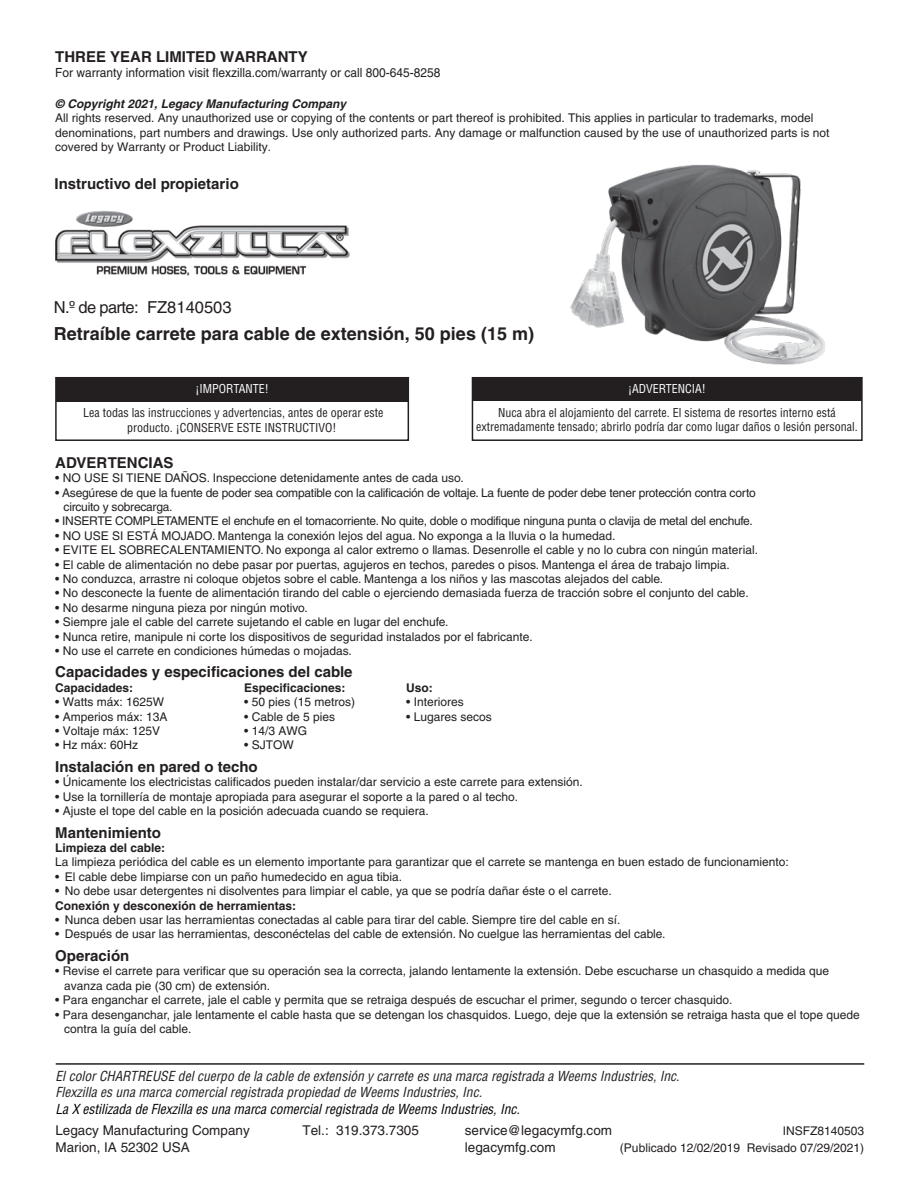
<style>
.page{position:relative;width:918px;height:1188px;background:#fff}
.page>*{position:absolute;margin:0;border:0;box-sizing:border-box;transform-origin:0 0}
.t1{font:700 18px "Helvetica";color:#231f20}
.t2{font:16.5px "Helvetica";color:#231f20}
.t3{font:700 15px "Helvetica";color:#231f20}
.t4{font:italic condensed 13.5px/16.2px "Helvetica";color:#231f20}
.t5{font:13.5px/16.5px "Helvetica";color:#231f20}
.t6{font:italic condensed 13.5px "Helvetica";color:#000}
.t7{font:12.6px "Helvetica";color:#231f20;scale:.95 1}
.t8{font:12px/14.4px "Helvetica";color:#231f20}
.t9{font:12px/14.4px "Helvetica";letter-spacing:-.02em;color:#231f20}
.t10{font:condensed 12px/14.4px "Helvetica";color:#231f20;text-align:center}
.t11{font:700 12px "Helvetica";color:#231f20}
.t12{font:italic 700 12px "Helvetica";color:#231f20}
.t13{font:condensed 12px "Helvetica";color:#fff}
</style>
<div class="page">
<img style="left:570px;top:164px;width:256px;height:201px">
<img style="left:55px;top:211px;width:295px;height:65px">
<div style="left:56px;top:378px;width:352px;height:24px;background:#231f20"></div>
<div style="left:55px;top:377px;width:354px;height:64px;border:2px solid #231f20"></div>
<div style="left:472px;top:377px;width:390px;height:24px;background:#231f20"></div>
<div style="left:472px;top:377px;width:391px;height:64px;border:2px solid #231f20"></div>
<hr style="left:56px;top:1063px;width:808px;height:2px;background:#231f20">
<p class="t3" style="left:55px;top:48px;width:254px">THREE YEAR LIMITED WARRANTY</p>
<p class="t7" style="left:55px;top:65px;width:407px">For warranty information visit flexzilla.com/warranty or call 800-645-8258</p>
<p class="t12" style="left:55px;top:97px;width:292px">© Copyright 2021, Legacy Manufacturing Company</p>
<p class="t8" style="left:55px;top:111px;width:776px">All rights reserved. Any unauthorized use or copying of the contents or part thereof is prohibited. This applies in particular to trademarks, model denominations, part numbers and drawings. Use only authorized parts. Any damage or malfunction caused by the use of unauthorized parts is not covered by Warranty or Product Liability.</p>
<p class="t3" style="left:55px;top:174px;width:186px">Instructivo del propietario</p>
<h2 class="t2" style="left:54px;top:298px;width:179px">N.º de parte: FZ8140503</h2>
<h1 class="t1" style="left:54px;top:322px;width:482px">Retraíble carrete para cable de extensión, 50 pies (15 m)</h1>
<p class="t13" style="left:196px;top:381px;width:75px">¡IMPORTANTE!</p>
<p class="t10" style="left:83px;top:406px;width:302px">Lea todas las instrucciones y advertencias, antes de operar este producto. ¡CONSERVE ESTE INSTRUCTIVO!</p>
<p class="t13" style="left:628px;top:381px;width:79px">¡ADVERTENCIA!</p>
<p class="t10" style="left:476px;top:405px;width:383px">Nuca abra el alojamiento del carrete. El sistema de resortes interno está extremadamente tensado; abrirlo podría dar como lugar daños o lesión personal.</p>
<p class="t3" style="left:55px;top:453px;width:120px">ADVERTENCIAS</p>
<p class="t8" style="left:55px;top:471px;width:410px">• NO USE SI TIENE DAÑOS. Inspeccione detenidamente antes de cada uso.</p>
<p class="t9" style="left:64px;top:485px;width:694px;text-indent:-8px">• Asegúrese de que la fuente de poder sea compatible con la calificación de voltaje. La fuente de poder debe tener protección contra corto circuito y sobrecarga.</p>
<p class="t9" style="left:55px;top:514px;width:699px">• INSERTE COMPLETAMENTE el enchufe en el tomacorriente. No quite, doble o modifique ninguna punta o clavija de metal del enchufe.</p>
<p class="t8" style="left:55px;top:528px;width:562px">• NO USE SI ESTÁ MOJADO. Mantenga la conexión lejos del agua. No exponga a la lluvia o la humedad.</p>
<p class="t8" style="left:55px;top:543px;width:704px">• EVITE EL SOBRECALENTAMIENTO. No exponga al calor extremo o llamas. Desenrolle el cable y no lo cubra con ningún material.</p>
<p class="t8" style="left:55px;top:557px;width:676px">• El cable de alimentación no debe pasar por puertas, agujeros en techos, paredes o pisos. Mantenga el área de trabajo limpia.</p>
<p class="t8" style="left:55px;top:572px;width:610px">• No conduzca, arrastre ni coloque objetos sobre el cable. Mantenga a los niños y las mascotas alejados del cable.</p>
<p class="t8" style="left:55px;top:586px;width:695px">• No desconecte la fuente de alimentación tirando del cable o ejerciendo demasiada fuerza de tracción sobre el conjunto del cable.</p>
<p class="t8" style="left:55px;top:600px;width:254px">• No desarme ninguna pieza por ningún motivo.</p>
<p class="t8" style="left:55px;top:615px;width:395px">• Siempre jale el cable del carrete sujetando el cable en lugar del enchufe.</p>
<p class="t8" style="left:55px;top:629px;width:479px">• Nunca retire, manipule ni corte los dispositivos de seguridad instalados por el fabricante.</p>
<p class="t8" style="left:55px;top:644px;width:298px">• No use el carrete en condiciones húmedas o mojadas.</p>
<p class="t3" style="left:55px;top:663px;width:299px">Capacidades y especificaciones del cable</p>
<p class="t11" style="left:55px;top:680px;width:80px">Capacidades:</p>
<p class="t11" style="left:244px;top:680px;width:103px">Especificaciones:</p>
<p class="t11" style="left:406px;top:680px;width:28px">Uso:</p>
<p class="t8" style="left:55px;top:695px;width:110px">• Watts máx: 1625W</p>
<p class="t8" style="left:244px;top:695px;width:112px">• 50 pies (15 metros)</p>
<p class="t8" style="left:406px;top:695px;width:59px">• Interiores</p>
<p class="t8" style="left:55px;top:709px;width:114px">• Amperios máx: 13A</p>
<p class="t8" style="left:244px;top:709px;width:92px">• Cable de 5 pies</p>
<p class="t8" style="left:406px;top:709px;width:87px">• Lugares secos</p>
<p class="t8" style="left:55px;top:724px;width:106px">• Voltaje máx: 125V</p>
<p class="t8" style="left:244px;top:724px;width:64px">• 14/3 AWG</p>
<p class="t8" style="left:55px;top:738px;width:84px">• Hz máx: 60Hz</p>
<p class="t8" style="left:244px;top:738px;width:51px">• SJTOW</p>
<p class="t3" style="left:55px;top:758px;width:204px">Instalación en pared o techo</p>
<p class="t8" style="left:55px;top:775px;width:529px">• Únicamente los electricistas calificados pueden instalar/dar servicio a este carrete para extensión.</p>
<p class="t8" style="left:55px;top:789px;width:465px">• Use la tornillería de montaje apropiada para asegurar el soporte a la pared o al techo.</p>
<p class="t8" style="left:55px;top:804px;width:375px">• Ajuste el tope del cable en la posición adecuada cuando se requiera.</p>
<p class="t3" style="left:55px;top:823px;width:107px">Mantenimiento</p>
<p class="t11" style="left:55px;top:841px;width:111px">Limpieza del cable:</p>
<p class="t8" style="left:55px;top:855px;width:735px">La limpieza periódica del cable es un elemento importante para garantizar que el carrete se mantenga en buen estado de funcionamiento:</p>
<p class="t8" style="left:55px;top:869px;width:348px">• El cable debe limpiarse con un paño humedecido en agua tibia.</p>
<p class="t8" style="left:55px;top:884px;width:558px">• No debe usar detergentes ni disolventes para limpiar el cable, ya que se podría dañar éste o el carrete.</p>
<p class="t11" style="left:55px;top:898px;width:243px">Conexión y desconexión de herramientas:</p>
<p class="t8" style="left:55px;top:913px;width:567px">• Nunca deben usar las herramientas conectadas al cable para tirar del cable. Siempre tire del cable en sí.</p>
<p class="t8" style="left:55px;top:927px;width:612px">• Después de usar las herramientas, desconéctelas del cable de extensión. No cuelgue las herramientas del cable.</p>
<p class="t3" style="left:55px;top:947px;width:76px">Operación</p>
<p class="t8" style="left:64px;top:964px;width:766px;text-indent:-9px">• Revise el carrete para verificar que su operación sea la correcta, jalando lentamente la extensión. Debe escucharse un chasquido a medida que avanza cada pie (30 cm) de extensión.</p>
<p class="t8" style="left:55px;top:993px;width:679px">• Para enganchar el carrete, jale el cable y permita que se retraiga después de escuchar el primer, segundo o tercer chasquido.</p>
<p class="t8" style="left:64px;top:1007px;width:797px;text-indent:-9px">• Para desenganchar, jale lentamente el cable hasta que se detengan los chasquidos. Luego, deje que la extensión se retraiga hasta que el tope quede contra la guía del cable.</p>
<p class="t4" style="left:56px;top:1068px;width:626px">El color CHARTREUSE del cuerpo de la cable de extensión y carrete es una marca registrada a Weems Industries, Inc.<br>Flexzilla es una marca comercial registrada propiedad de Weems Industries, Inc.</p>
<p class="t6" style="left:56px;top:1100px;width:466px">La X estilizada de Flexzilla es una marca comercial registrada de Weems Industries, Inc.</p>
<p class="t5" style="left:55px;top:1122px;width:196px">Legacy Manufacturing Company<br>Marion, IA 52302 USA</p>
<p class="t5" style="left:303px;top:1122px;width:118px">Tel.: 319.373.7305</p>
<p class="t5" style="left:465px;top:1122px;width:149px">service@legacymfg.com legacymfg.com</p>
<p class="t8" style="left:620px;top:1123px;width:246px;line-height:16.6px;text-align:right">INSFZ8140503<br>(Publicado 12/02/2019 Revisado 07/29/2021)</p>
</div>
